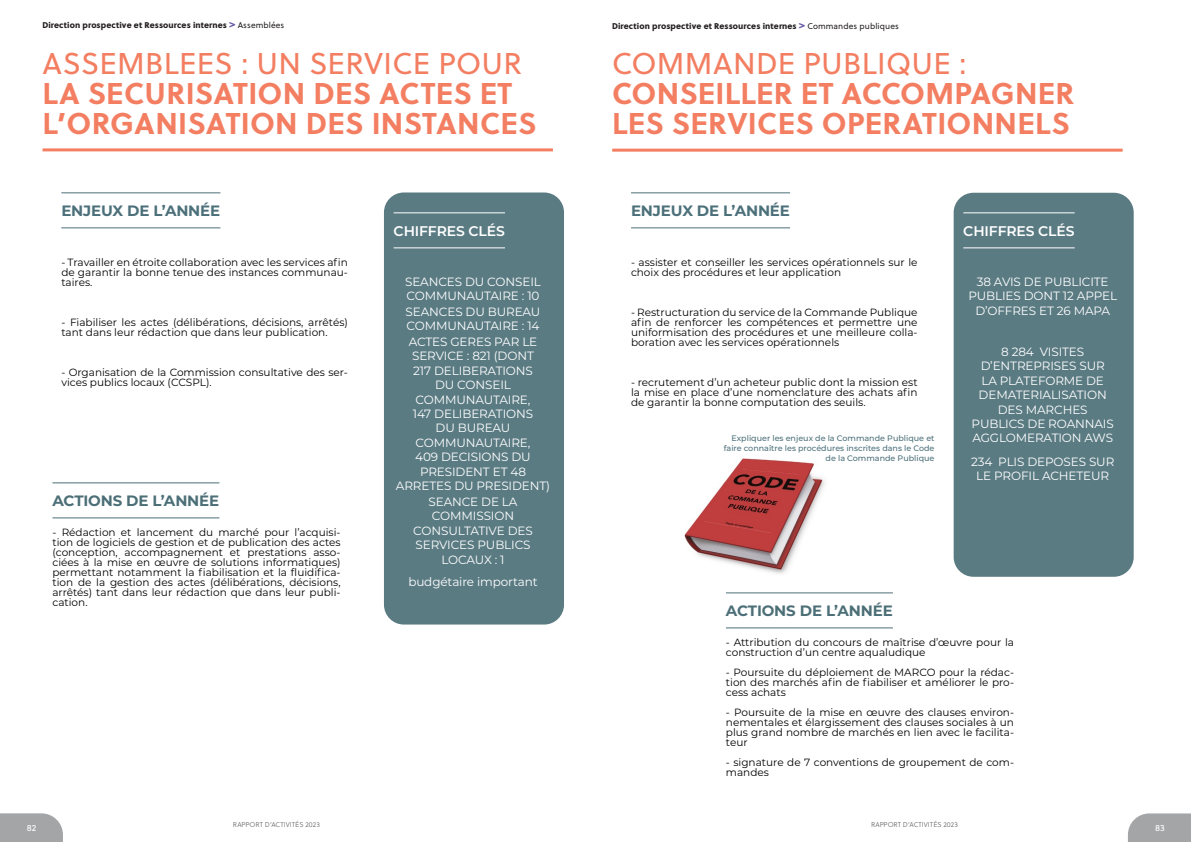
<style>
.page{position:relative;width:1191px;height:842px;background:#fff}
.page>*{position:absolute;margin:0;border:0;box-sizing:border-box;transform-origin:0 0}
.Grand_Titre_Prospective___ressources{font:700 30px/30.3px "Soleil";letter-spacing:.01em;color:#f37e61}
.ACTIONS_GRAND_TITRE{font:700 15px "Montserrat";letter-spacing:-.01em;color:#4c6f77}
.ENJEUX_GRAND_TITRE{font:700 15px "Montserrat";letter-spacing:-.01em;color:#4c707a}
.TITRE_ENCART{font:600 14px "Montserrat";letter-spacing:-.01em;color:#fff}
.Chiffre_clésTexte{font:12px/14.4px "Montserrat";letter-spacing:-.01em;color:#fff;text-align:center}
.ACTIONS_-_Texte_avec_puce{font:10.5px/10px "Montserrat";color:#000;text-align:justify}
.ENJEUX-texte_avec_puce{font:10.5px/10px "Montserrat";color:#000;text-align:justify}
.t1{font:9px "Soleil";color:#fff}
.t2{font:8.4px "Soleil Xb";letter-spacing:.01em;color:#231f20}
.t3{font:500 8px/10px "Montserrat";color:#4c707a;text-align:right}
.t4{font:7px "Soleil Lt";color:#6c6d70}
.s1{font-size:10.5px;color:#695ba5}
.s2{font-family:"Soleil"}
.s3{font-weight:400}
</style>
<div class="page">
<svg style="left:0;top:813px;width:63px;height:29px;background:#a9abac"></svg>
<svg style="left:1128px;top:813px;width:63px;height:29px;background:#a9abad"></svg>
<hr style="left:43px;top:148px;width:510px;height:3px;background:#f37e61">
<hr style="left:61px;top:192px;width:159px;height:1px;background:#4c707a">
<hr style="left:61px;top:227px;width:159px;height:1px;background:#4c707a">
<hr style="left:52px;top:482px;width:167px;height:1px;background:#4c6f77">
<hr style="left:52px;top:517px;width:167px;height:1px;background:#4c6f77">
<div style="left:384px;top:192px;width:180px;height:432px;background:#5b7b83;border-radius:20px"></div>
<hr style="left:393px;top:212px;width:112px;height:1px;background:#fff">
<hr style="left:393px;top:247px;width:112px;height:1px;background:#fff">
<hr style="left:612px;top:149px;width:510px;height:3px;background:#f37e61">
<hr style="left:631px;top:192px;width:159px;height:1px;background:#4c707a">
<hr style="left:631px;top:227px;width:159px;height:1px;background:#4c707a">
<hr style="left:726px;top:592px;width:167px;height:1px;background:#4c6f77">
<hr style="left:726px;top:627px;width:167px;height:1px;background:#4c6f77">
<div style="left:953px;top:193px;width:180px;height:384px;background:#5b7b83;border-radius:20px"></div>
<hr style="left:963px;top:212px;width:111px;height:1px;background:#fff">
<hr style="left:963px;top:247px;width:111px;height:1px;background:#fff">
<img style="left:684px;top:458px;width:141px;height:116px">
<p class="t2" style="left:42px;top:19px;width:243px">Direction prospective et Ressources internes <span class="s1">&gt;</span> <span class="s2">Assemblées</span></p>
<p class="Grand_Titre_Prospective___ressources" style="left:43px;top:46px;width:495px"><span class="s3">ASSEMBLEES : UN SERVICE POUR<br></span>LA SECURISATION DES ACTES ET<br>L’ORGANISATION DES INSTANCES</p>
<p class="ENJEUX_GRAND_TITRE" style="left:61px;top:200px;width:160px">ENJEUX DE L’ANNÉE</p>
<p class="ENJEUX-texte_avec_puce" style="left:61px;top:257px;width:288px">- Travailler en étroite collaboration avec les services afin de garantir la bonne tenue des instances communau&shy;taires.</p>
<p class="ENJEUX-texte_avec_puce" style="left:61px;top:317px;width:288px">- Fiabiliser les actes (délibérations, décisions, arrêtés) tant dans leur rédaction que dans leur publication.</p>
<p class="ENJEUX-texte_avec_puce" style="left:61px;top:367px;width:288px">- Organisation de la Commission consultative des ser&shy;vices publics locaux (CCSPL).</p>
<p class="ACTIONS_GRAND_TITRE" style="left:52px;top:490px;width:168px">ACTIONS DE L’ANNÉE</p>
<p class="ACTIONS_-_Texte_avec_puce" style="left:52px;top:527px;width:290px">- Rédaction et lancement du marché pour l’acquisi&shy;tion de logiciels de gestion et de publication des actes (conception, accompagnement et prestations asso&shy;ciées à la mise en œuvre de solutions informatiques) permettant notamment la fiabilisation et la fluidifica&shy;tion de la gestion des actes (délibérations, décisions, arrêtés) tant dans leur rédaction que dans leur publi&shy;cation.</p>
<p class="TITRE_ENCART" style="left:393px;top:221px;width:113px">CHIFFRES CLÉS</p>
<p class="Chiffre_clésTexte" style="left:405px;top:274px;width:137px;text-align:left">SEANCES DU CONSEIL<br>COMMUNAUTAIRE : 10</p>
<p class="Chiffre_clésTexte" style="left:405px;top:304px;width:136px;text-align:left">SEANCES DU BUREAU<br>COMMUNAUTAIRE : 14</p>
<p class="Chiffre_clésTexte" style="left:396px;top:334px;width:156px">ACTES GERES PAR LE<br>SERVICE : 821 (DONT<br>217 DELIBERATIONS<br>DU CONSEIL<br>COMMUNAUTAIRE,<br>147 DELIBERATIONS<br>DU BUREAU<br>COMMUNAUTAIRE,<br>409 DECISIONS DU<br>PRESIDENT ET 48<br>ARRETES DU PRESIDENT)</p>
<p class="Chiffre_clésTexte" style="left:413px;top:494px;width:121px">SEANCE DE LA<br>COMMISSION<br>CONSULTATIVE DES<br>SERVICES PUBLICS<br>LOCAUX : 1</p>
<p class="Chiffre_clésTexte" style="left:408px;top:574px;width:131px">budgétaire important</p>
<p class="t2" style="left:612px;top:19px;width:288px">Direction prospective et Ressources internes <span class="s1">&gt;</span> <span class="s2">Commandes publiques</span></p>
<p class="Grand_Titre_Prospective___ressources" style="left:612px;top:46px;width:464px"><span class="s3">COMMANDE PUBLIQUE :<br></span>CONSEILLER ET ACCOMPAGNER<br>LES SERVICES OPERATIONNELS</p>
<p class="ENJEUX_GRAND_TITRE" style="left:631px;top:200px;width:160px">ENJEUX DE L’ANNÉE</p>
<p class="ENJEUX-texte_avec_puce" style="left:631px;top:257px;width:288px">- assister et conseiller les services opérationnels sur le choix des procédures et leur application</p>
<p class="ENJEUX-texte_avec_puce" style="left:631px;top:307px;width:288px">- Restructuration du service de la Commande Publique afin de renforcer les compétences et permettre une uniformisation des procédures et une meilleure colla&shy;boration avec les services opérationnels</p>
<p class="ENJEUX-texte_avec_puce" style="left:631px;top:377px;width:288px">- recrutement d’un acheteur public dont la mission est la mise en place d’une nomenclature des achats afin de garantir la bonne computation des seuils.</p>
<p class="t3" style="left:724px;top:433px;width:212px">Expliquer les enjeux de la Commande Publique et faire connaître les procédures inscrites dans le Code de la Commande Publique</p>
<p class="TITRE_ENCART" style="left:963px;top:221px;width:113px">CHIFFRES CLÉS</p>
<p class="Chiffre_clésTexte" style="left:968px;top:274px;width:150px">38 AVIS DE PUBLICITE<br>PUBLIES DONT 12 APPEL<br>D’OFFRES ET 26 MAPA</p>
<p class="Chiffre_clésTexte" style="left:971px;top:344px;width:144px">8 284 VISITES<br>D’ENTREPRISES SUR<br>LA PLATEFORME DE<br>DEMATERIALISATION<br>DES MARCHES<br>PUBLICS DE ROANNAIS<br>AGGLOMERATION AWS</p>
<p class="Chiffre_clésTexte" style="left:971px;top:454px;width:145px">234 PLIS DEPOSES SUR<br>LE PROFIL ACHETEUR</p>
<p class="ACTIONS_GRAND_TITRE" style="left:726px;top:600px;width:168px">ACTIONS DE L’ANNÉE</p>
<p class="ACTIONS_-_Texte_avec_puce" style="left:726px;top:637px;width:290px">- Attribution du concours de maîtrise d’œuvre pour la construction d’un centre aqualudique</p>
<p class="ACTIONS_-_Texte_avec_puce" style="left:726px;top:667px;width:290px">- Poursuite du déploiement de MARCO pour la rédac&shy;tion des marchés afin de fiabiliser et améliorer le pro&shy;cess achats</p>
<p class="ACTIONS_-_Texte_avec_puce" style="left:726px;top:707px;width:290px">- Poursuite de la mise en œuvre des clauses environ&shy;nementales et élargissement des clauses sociales à un plus grand nombre de marchés en lien avec le facilita&shy;teur</p>
<p class="ACTIONS_-_Texte_avec_puce" style="left:726px;top:757px;width:290px">- signature de 7 conventions de groupement de com&shy;mandes</p>
<p class="t4" style="left:233px;top:819px;width:88px">RAPPORT D’ACTIVITÉS 2023</p>
<p class="t4" style="left:871px;top:819px;width:88px">RAPPORT D’ACTIVITÉS 2023</p>
<p class="t1" style="left:27px;top:821px;width:11px">82</p>
<p class="t1" style="left:1155px;top:821px;width:11px">83</p>
</div>
